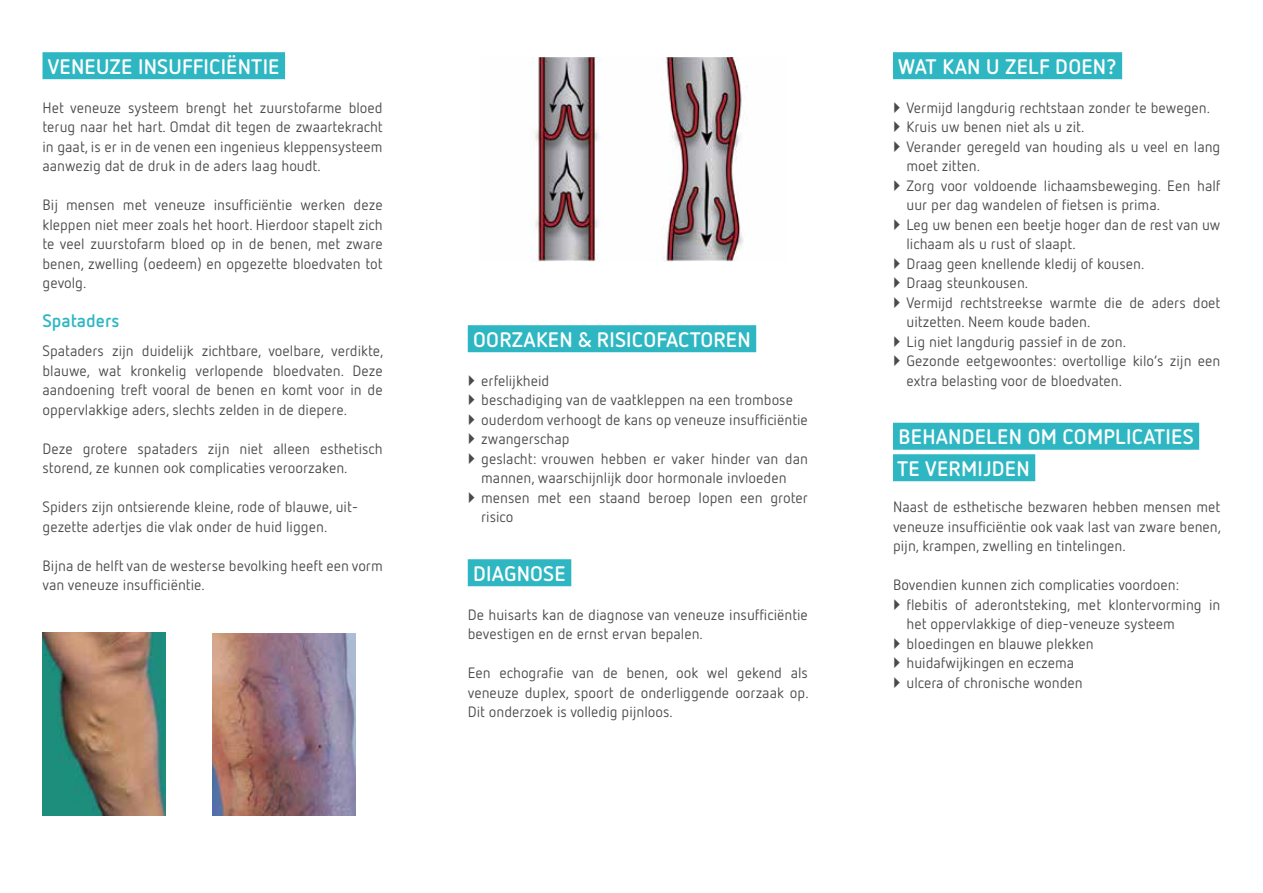
<style>
.page{position:relative;width:1263px;height:893px;background:#fff}
.page>*{position:absolute;margin:0;border:0;box-sizing:border-box;transform-origin:0 0}
.t1{font:700 21px/31.5px "Netto OT";letter-spacing:.01em;color:#fff}
.t2{font:700 18px "Netto OT";color:#2eb7c2}
.t3{font:15px/19.5px "Netto OT";color:#4a4a49}
</style>
<div class="page">
<div style="left:43px;top:52px;width:242px;height:27px;background:#2eb7c2"></div>
<div style="left:468px;top:325px;width:288px;height:27px;background:#2eb7c2"></div>
<div style="left:468px;top:559px;width:103px;height:27px;background:#2eb7c2"></div>
<div style="left:893px;top:52px;width:229px;height:27px;background:#2eb7c2"></div>
<div style="left:893px;top:423px;width:306px;height:27px;background:#2eb7c2"></div>
<div style="left:893px;top:454px;width:142px;height:27px;background:#2eb7c2"></div>
<img style="left:213px;top:633px;width:142px;height:182px">
<img style="left:43px;top:632px;width:123px;height:183px">
<img style="left:531px;top:57px;width:212px;height:205px">
<h1 class="t1" style="left:48px;top:50px;width:233px">VENEUZE INSUFFICIËNTIE</h1>
<p class="t3" style="left:43px;top:97px;width:342px;text-align:justify">Het veneuze systeem brengt het zuurstofarme bloed terug naar het hart. Omdat dit tegen de zwaartekracht in gaat, is er in de venen een ingenieus kleppensysteem aanwezig dat de druk in de aders laag houdt.</p>
<p class="t3" style="left:43px;top:195px;width:342px;text-align:justify">Bij mensen met veneuze insufficiëntie werken deze kleppen niet meer zoals het hoort. Hierdoor stapelt zich te veel zuurstofarm bloed op in de benen, met zware benen, zwelling (oedeem) en opgezette bloedvaten tot gevolg.</p>
<p class="t2" style="left:43px;top:309px;width:78px">Spataders</p>
<p class="t3" style="left:43px;top:341px;width:342px;text-align:justify">Spataders zijn duidelijk zichtbare, voelbare, verdikte, blauwe, wat kronkelig verlopende bloedvaten. Deze aandoening treft vooral de benen en komt voor in de oppervlakkige aders, slechts zelden in de diepere.</p>
<p class="t3" style="left:43px;top:438px;width:342px">Deze grotere spataders zijn niet alleen esthetisch storend, ze kunnen ook complicaties veroorzaken.</p>
<p class="t3" style="left:43px;top:497px;width:317px">Spiders zijn ontsierende kleine, rode of blauwe, uit&shy;gezette adertjes die vlak onder de huid liggen.</p>
<p class="t3" style="left:43px;top:555px;width:342px">Bijna de helft van de westerse bevolking heeft een vorm van veneuze insufficiëntie.</p>
<h1 class="t1" style="left:473px;top:323px;width:279px">OORZAKEN &amp; RISICOFACTOREN</h1>
<p class="t3" style="left:481px;top:370px;width:328px">erfelijkheid<br>beschadiging van de vaatkleppen na een trombose ouderdom verhoogt de kans op veneuze insufficiëntie zwangerschap<br>geslacht: vrouwen hebben er vaker hinder van dan mannen, waarschijnlijk door hormonale invloeden mensen met een staand beroep lopen een groter risico</p>
<h1 class="t1" style="left:473px;top:557px;width:94px">DIAGNOSE</h1>
<p class="t3" style="left:468px;top:604px;width:342px">De huisarts kan de diagnose van veneuze insufficiëntie bevestigen en de ernst ervan bepalen.</p>
<p class="t3" style="left:468px;top:663px;width:342px;text-align:justify">Een echografie van de benen, ook wel gekend als veneuze duplex, spoort de onderliggende oorzaak op.<br>Dit onderzoek is volledig pijnloos.</p>
<h1 class="t1" style="left:898px;top:50px;width:220px">WAT KAN U ZELF DOEN?</h1>
<p class="t3" style="left:906px;top:97px;width:315px">Vermijd langdurig rechtstaan zonder te bewegen.<br>Kruis uw benen niet als u zit.<br>Verander geregeld van houding als u veel en lang moet zitten.<br>Zorg voor voldoende lichaamsbeweging. Een half uur per dag wandelen of fietsen is prima.<br>Leg uw benen een beetje hoger dan de rest van uw lichaam als u rust of slaapt.<br>Draag geen knellende kledij of kousen.<br>Draag steunkousen.<br>Vermijd rechtstreekse warmte die de aders doet uitzetten. Neem koude baden.<br>Lig niet langdurig passief in de zon.<br>Gezonde eetgewoontes: overtollige kilo’s zijn een extra belasting voor de bloedvaten.</p>
<h1 class="t1" style="left:897px;top:420px;width:298px">BEHANDELEN OM COMPLICATIES<br>TE VERMIJDEN</h1>
<p class="t3" style="left:893px;top:497px;width:330px;text-align:justify">Naast de esthetische bezwaren hebben mensen met veneuze insufficiëntie ook vaak last van zware benen, pijn, krampen, zwelling en tintelingen.</p>
<p class="t3" style="left:906px;top:575px;width:315px;text-indent:-14px">Bovendien kunnen zich complicaties voordoen: flebitis of aderontsteking, met klontervorming in het oppervlakkige of diep-veneuze systeem bloedingen en blauwe plekken<br>huidafwijkingen en eczema<br>ulcera of chronische wonden</p>
</div>
